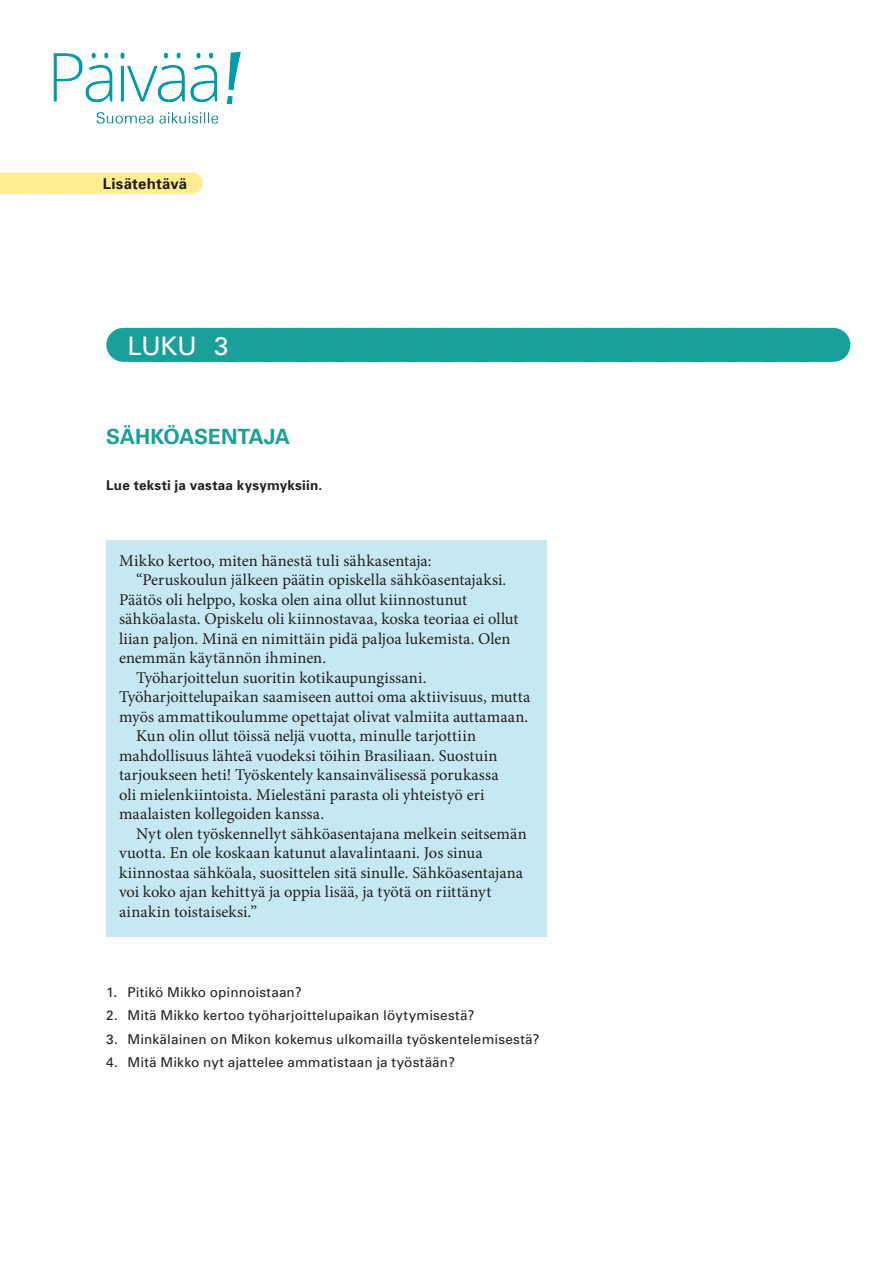
<style>
.page{position:relative;width:893px;height:1263px;background:#fff}
.page>*{position:absolute;margin:0;border:0;box-sizing:border-box;transform-origin:0 0}
.osa-otsikko_vasen{font:25.5px "Univers";color:#fff}
._1_ots{font:700 21px "Univers";letter-spacing:-.005em;color:#1aa09a}
.loota_leipis_2{font:16.5px/19.5px "Minion Pro";letter-spacing:.005em;color:#231f20}
.loota_leipis{font:16.5px "Minion Pro";letter-spacing:.005em;color:#231f20}
.t1{font:700 15px "Univers";letter-spacing:.015em;color:#231f20}
.t2{font:13.5px "Univers";letter-spacing:.01em;color:#231f20}
.Tehtävänanto___2_ots{font:700 13.5px "Univers";letter-spacing:.015em;color:#231f20}
</style>
<div class="page">
<img style="left:53px;top:51px;width:188px;height:73px">
<div style="left:0;top:173px;width:192px;height:21px;background:#ffee91"></div>
<div style="left:123px;top:328px;width:710px;height:34px;background:#1aa09a"></div>
<div style="left:106px;top:541px;width:441px;height:396px;background:#c5e8f2"></div>
<p class="t1" style="left:103px;top:175px;width:86px">Lisätehtävä</p>
<p class="osa-otsikko_vasen" style="left:128px;top:331px;width:102px">LUKU 3</p>
<p class="_1_ots" style="left:106px;top:424px;width:185px">SÄHKÖASENTAJA</p>
<p class="Tehtävänanto___2_ots" style="left:106px;top:477px;width:218px">Lue teksti ja vastaa kysymyksiin.</p>
<p class="loota_leipis" style="left:119px;top:549px;width:314px">Mikko kertoo, miten hänestä tuli sähkasentaja:</p>
<p class="loota_leipis_2" style="left:119px;top:570px;width:401px;text-indent:17px">“Peruskoulun jälkeen päätin opiskella sähköasentajaksi.<br>Päätös oli helppo, koska olen aina ollut kiinnostunut sähköalasta. Opiskelu oli kiinnostavaa, koska teoriaa ei ollut liian paljon. Minä en nimittäin pidä paljoa lukemista. Olen enemmän käytännön ihminen.</p>
<p class="loota_leipis_2" style="left:119px;top:668px;width:413px;text-indent:17px">Työharjoittelun suoritin kotikaupungissani.<br>Työharjoittelupaikan saamiseen auttoi oma aktiivisuus, mutta myös ammattikoulumme opettajat olivat valmiita auttamaan.</p>
<p class="loota_leipis_2" style="left:119px;top:726px;width:381px;text-indent:17px">Kun olin ollut töissä neljä vuotta, minulle tarjottiin mahdollisuus lähteä vuodeksi töihin Brasiliaan. Suostuin tarjoukseen heti! Työskentely kansainvälisessä porukassa oli mielenkiintoista. Mielestäni parasta oli yhteistyö eri maalaisten kollegoiden kanssa.</p>
<p class="loota_leipis_2" style="left:119px;top:824px;width:409px;text-indent:17px">Nyt olen työskennellyt sähköasentajana melkein seitsemän vuotta. En ole koskaan katunut alavalintaani. Jos sinua kiinnostaa sähköala, suosittelen sitä sinulle. Sähköasentajana voi koko ajan kehittyä ja oppia lisää, ja työtä on riittänyt ainakin toistaiseksi.”</p>
<p class="t2" style="left:106px;top:984px;width:197px">1. Pitikö Mikko opinnoistaan?</p>
<p class="t2" style="left:106px;top:1007px;width:370px">2. Mitä Mikko kertoo työharjoittelupaikan löytymisestä?</p>
<p class="t2" style="left:106px;top:1031px;width:435px">3. Minkälainen on Mikon kokemus ulkomailla työskentelemisestä?</p>
<p class="t2" style="left:106px;top:1054px;width:350px">4. Mitä Mikko nyt ajattelee ammatistaan ja työstään?</p>
</div>
